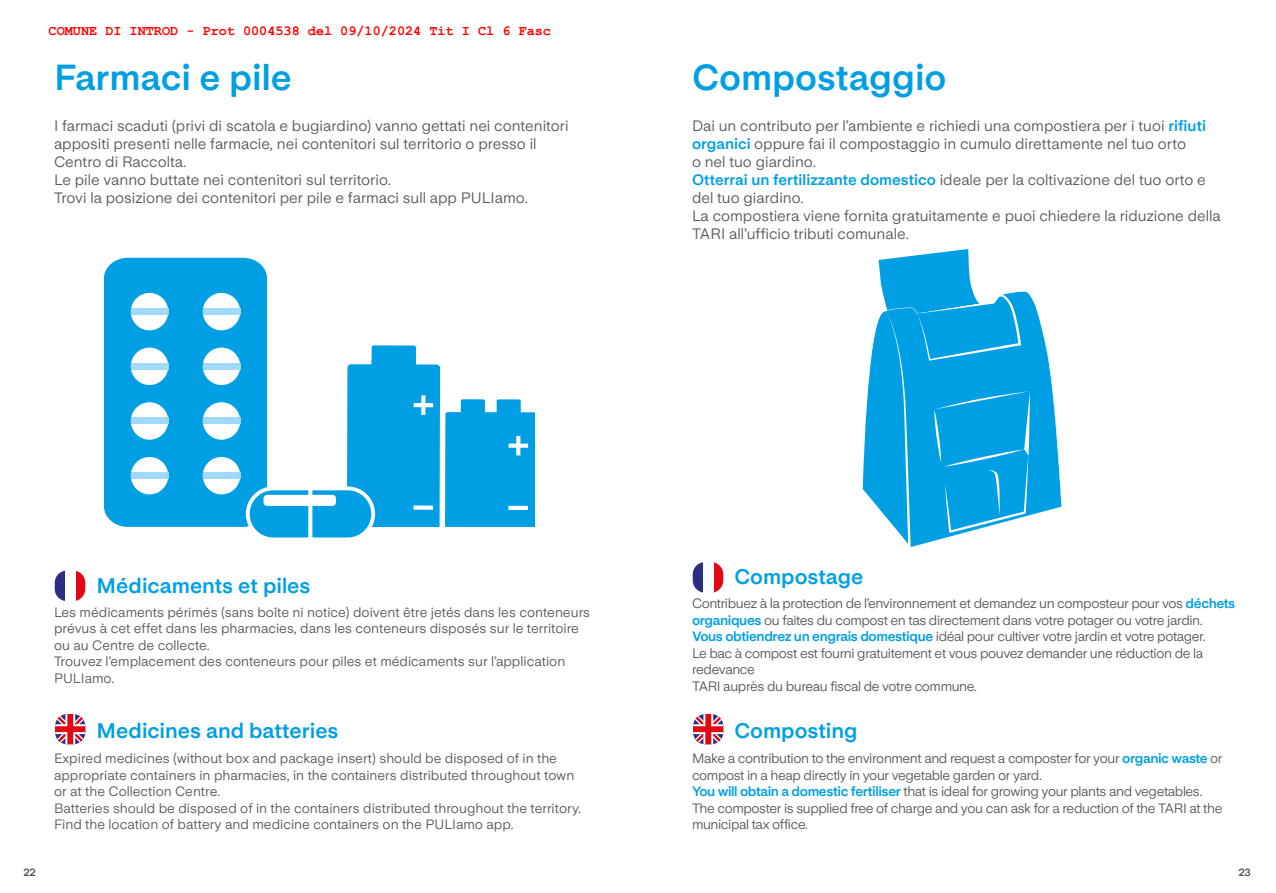
<style>
.page{position:relative;width:1276px;height:893px;background:#fff}
.page>*{position:absolute;margin:0;border:0;box-sizing:border-box;transform-origin:0 0}
.t1{font:700 36px "Life Sans";color:#009fe3}
.t2{font:700 21px "Life Sans";color:#009fe3}
.t3{font:15px/18px "Life Sans";color:#575756}
.t4{font:13.5px/16.5px "Life Sans";letter-spacing:-.03em;color:#575756}
.t5{font:13.5px/16.5px "Life Sans";letter-spacing:-.01em;color:#575756}
.t6{font:700 13.5px "Courier New";color:#f00}
.t7{font:700 10.5px "Life Sans";color:#575756}
.s1{font-weight:700;color:#009fe3}
</style>
<div class="page">
<svg style="left:55px;top:714px;width:30px;height:30px"></svg>
<svg style="left:693px;top:714px;width:30px;height:30px"></svg>
<div style="left:55px;top:571px;width:10px;height:30px;background:#2d2e83"></div>
<div style="left:75px;top:571px;width:10px;height:30px;background:#e30613"></div>
<div style="left:65px;top:571px;width:11px;height:30px;background:#fff"></div>
<svg style="left:693px;top:562px;width:9px;height:31px"></svg>
<svg style="left:713px;top:562px;width:10px;height:31px"></svg>
<svg style="left:1030px;top:295px;width:31px;height:221px;fill:#009fe3"></svg>
<svg style="left:862px;top:249px;width:168px;height:298px"></svg>
<svg style="left:104px;top:258px;width:430px;height:280px"></svg>
<p class="t6" style="left:49px;top:24px;width:504px">COMUNE DI INTROD - Prot 0004538 del 09/10/2024 Tit I Cl 6 Fasc</p>
<h1 class="t1" style="left:54px;top:57px;width:239px">Farmaci e pile</h1>
<h1 class="t1" style="left:692px;top:57px;width:256px">Compostaggio</h1>
<p class="t3" style="left:54px;top:117px;width:516px">I farmaci scaduti (privi di scatola e bugiardino) vanno gettati nei contenitori appositi presenti nelle farmacie, nei contenitori sul territorio o presso il Centro di Raccolta.<br>Le pile vanno buttate nei contenitori sul territorio.<br>Trovi la posizione dei contenitori per pile e farmaci sull app PULIamo.</p>
<p class="t3" style="left:692px;top:117px;width:530px">Dai un contributo per l’ambiente e richiedi una compostiera per i tuoi <span class="s1">rifiuti organici</span> oppure fai il compostaggio in cumulo direttamente nel tuo orto<br>o nel tuo giardino.<br><span class="s1">Otterrai un fertilizzante domestico</span> ideale per la coltivazione del tuo orto e del tuo giardino.<br>La compostiera viene fornita gratuitamente e puoi chiedere la riduzione della TARI all’ufficio tributi comunale.</p>
<h2 class="t2" style="left:97px;top:574px;width:215px">Médicaments et piles</h2>
<h2 class="t2" style="left:734px;top:565px;width:130px">Compostage</h2>
<p class="t5" style="left:54px;top:604px;width:537px">Les médicaments périmés (sans boîte ni notice) doivent être jetés dans les conteneurs prévus à cet effet dans les pharmacies, dans les conteneurs disposés sur le territoire ou au Centre de collecte.<br>Trouvez l’emplacement des conteneurs pour piles et médicaments sur l’application PULIamo.</p>
<p class="t4" style="left:692px;top:596px;width:545px">Contribuez à la protection de l’environnement et demandez un composteur pour vos <span class="s1">déchets organiques</span> ou faites du compost en tas directement dans votre potager ou votre jardin.<br><span class="s1">Vous obtiendrez un engrais domestique</span> idéal pour cultiver votre jardin et votre potager.<br>Le bac à compost est fourni gratuitement et vous pouvez demander une réduction de la redevance<br>TARI auprès du bureau fiscal de votre commune.</p>
<h2 class="t2" style="left:97px;top:719px;width:243px">Medicines and batteries</h2>
<h2 class="t2" style="left:734px;top:719px;width:125px">Composting</h2>
<p class="t5" style="left:54px;top:750px;width:528px">Expired medicines (without box and package insert) should be disposed of in the appropriate containers in pharmacies, in the containers distributed throughout town or at the Collection Centre.<br>Batteries should be disposed of in the containers distributed throughout the territory.<br>Find the location of battery and medicine containers on the PULIamo app.</p>
<p class="t4" style="left:692px;top:750px;width:532px">Make a contribution to the environment and request a composter for your <span class="s1">organic waste</span> or compost in a heap directly in your vegetable garden or yard.<br><span class="s1">You will obtain a domestic fertiliser</span> that is ideal for growing your plants and vegetables.<br>The composter is supplied free of charge and you can ask for a reduction of the TARI at the municipal tax office.</p>
<p class="t7" style="left:23px;top:867px;width:14px">22</p>
<p class="t7" style="left:1238px;top:867px;width:14px">23</p>
</div>
